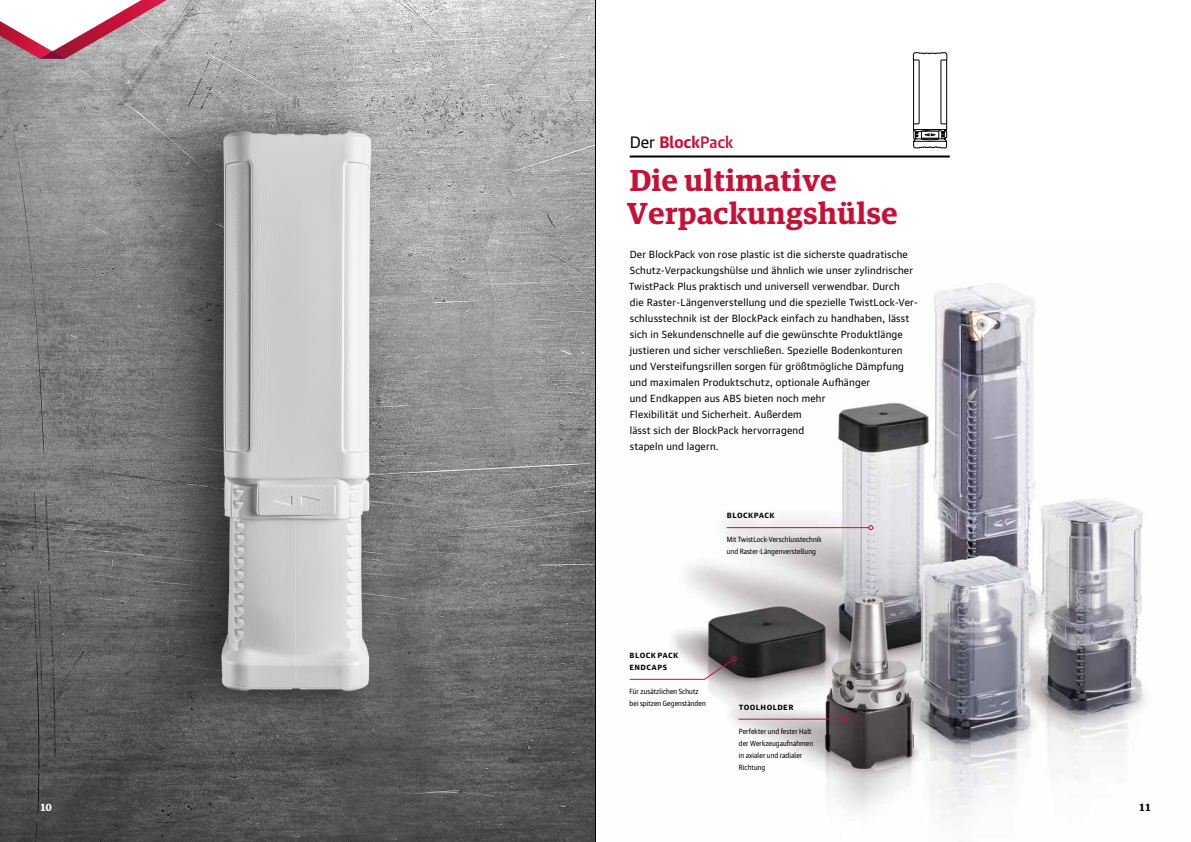
<style>
.page{position:relative;width:1191px;height:842px;background:#fff}
.page>*{position:absolute;margin:0;border:0;box-sizing:border-box;transform-origin:0 0}
.t1{font:600 30.4px/33px "Guardian Egyp";letter-spacing:.02em;color:#c61037}
.t2{font:700 16px "Guardian Text Sans";color:#c61037}
.t3{font:10px/16px "Guardian Text Sans";letter-spacing:.02em;color:#000}
.t4{font:700 10px "Guardian Text Egyp";color:#fff}
.t5{font:700 10px "Guardian Text Egyp";color:#000}
.t6{font:700 8.5px/12px "Guardian Text Sans";letter-spacing:.05em;color:#000}
.t7{font:7.5px/12px "Guardian Sans Narrow";letter-spacing:.015em;color:#000}
.s1{font-weight:400;color:#000}
.s2{font-weight:500}
</style>
<div class="page">
<img style="left:0;top:0;width:595px;height:842px">
<img style="left:672px;top:284px;width:473px;height:528px">
<svg style="left:912px;top:52px;width:35px;height:96px"></svg>
<svg style="left:0;top:0;width:167px;height:59px"></svg>
<svg style="left:629px;top:656px;width:108px;height:24px"></svg>
<hr style="left:738px;top:719px;width:106px;height:1px;background:#c61037">
<svg style="left:843px;top:717px;width:5px;height:5px"></svg>
<hr style="left:727px;top:527px;width:142px;height:1px;background:#c61037">
<svg style="left:868px;top:525px;width:5px;height:5px"></svg>
<hr style="left:629px;top:155px;width:320px;height:2px;background:#000">
<hr style="left:595px;top:0;width:1px;height:842px;background:#000">
<h2 class="t2" style="left:629px;top:128px;width:105px"><span class="s1">Der</span> Block<span class="s2">Pack</span></h2>
<h1 class="t1" style="left:627px;top:161px;width:272px">Die ultimative<br>Verpackungshülse</h1>
<p class="t3" style="left:629px;top:245px;width:291px">Der BlockPack von rose plastic ist die sicherste quadratische Schutz-Verpackungshülse und ähnlich wie unser zylindrischer TwistPack Plus praktisch und universell verwendbar. Durch<br>die Raster-Längenverstellung und die spezielle TwistLock-Ver&shy;schlusstechnik ist der BlockPack einfach zu handhaben, lässt sich in Sekundenschnelle auf die gewünschte Produktlänge justieren und sicher verschließen. Spezielle Bodenkonturen und Versteifungsrillen sorgen für größtmögliche Dämpfung und maximalen Produktschutz, optionale Aufhänger<br>und Endkappen aus ABS bieten noch mehr<br>Flexibilität und Sicherheit. Außerdem<br>lässt sich der BlockPack hervorragend<br>stapeln und lagern.</p>
<p class="t6" style="left:727px;top:508px;width:50px">blockpack</p>
<p class="t7" style="left:727px;top:533px;width:97px">Mit TwistLock-Verschlusstechnik und Raster-Längenverstellung</p>
<p class="t6" style="left:629px;top:648px;width:50px">blockpack endcaps</p>
<p class="t7" style="left:629px;top:685px;width:78px">Für zusätzlichen Schutz bei spitzen Gegenständen</p>
<p class="t6" style="left:739px;top:700px;width:56px">toolholder</p>
<p class="t7" style="left:739px;top:725px;width:76px">Perfekter und fester Halt der Werkzeugaufnahmen in axialer und radialer<br>Richtung</p>
<p class="t4" style="left:40px;top:799px;width:14px">10</p>
<p class="t5" style="left:1138px;top:799px;width:14px">11</p>
</div>
